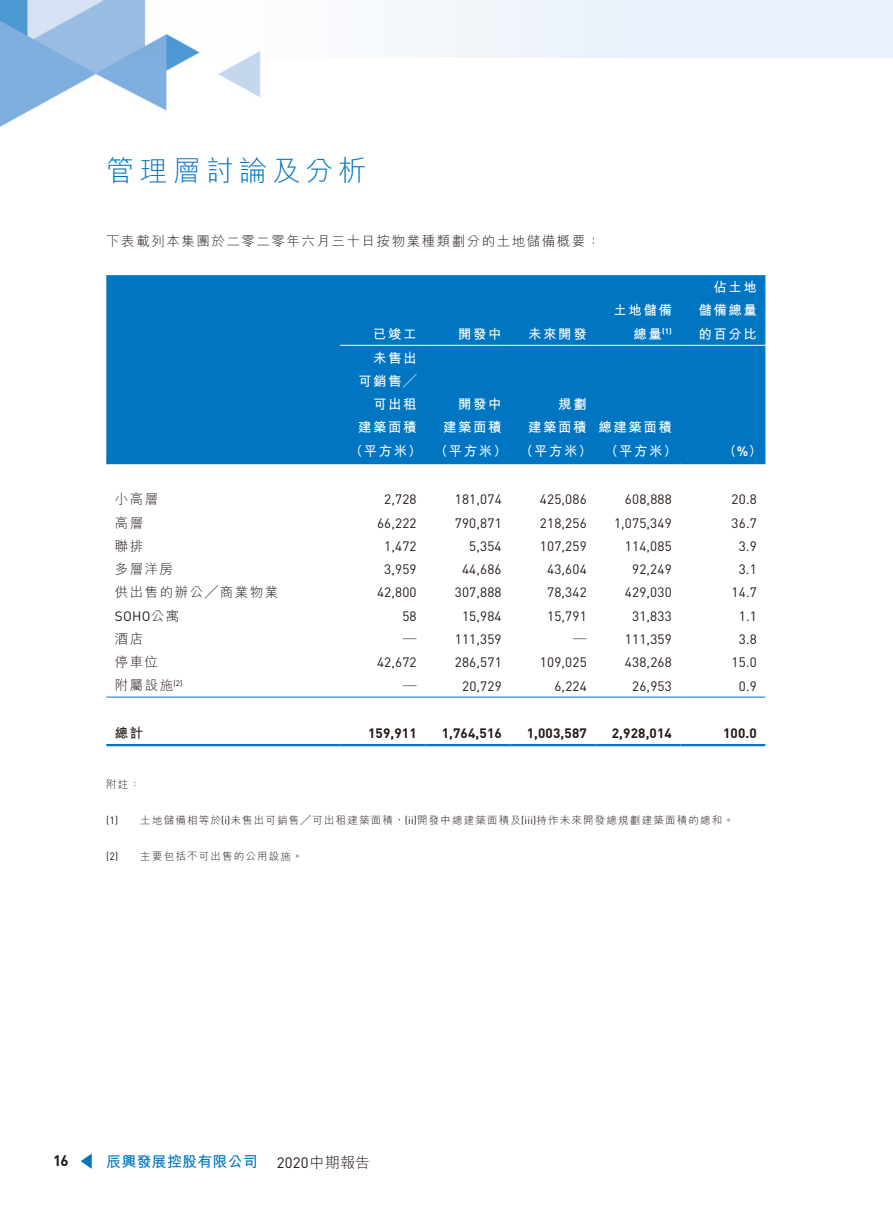
<style>
.page{position:relative;width:893px;height:1212px;background:#fff}
.page>*{position:absolute;margin:0;border:0;box-sizing:border-box;transform-origin:0 0}
.t1{font:300 28.5px "M Hei HK";letter-spacing:.16em;color:#0075c1}
.t2{font:700 15px "M Hei HK";letter-spacing:.01em;color:#0075c1}
.t3{font:15px "DIN";color:#231916}
.t4{font:700 15px "DIN";color:#231916}
.t5{font:13.5px "DIN";letter-spacing:.01em;color:#231916}
.t6{font:700 13.5px/23.2px "M Hei HK";letter-spacing:.11em;color:#fff;text-align:right}
.t7{font:300 13.5px "M Hei HK";letter-spacing:.11em;color:#231916}
.t8{font:700 13.5px "DIN";letter-spacing:.01em;color:#231916}
.t9{font:700 13.5px "M Hei HK";color:#231916}
.t10{font:300 10.5px "M Hei HK";letter-spacing:.11em;color:#231916}
.t11{font:700 7.8px "DIN";color:#fff}
.s1{font-family:"M Hei HK";font-size:13.5px}
.s2{font-family:"DIN"}
.s3{font-family:"M Hei HK";font-weight:300}
.s4{font-family:"DIN";font-weight:400}
</style>
<div class="page">
<img style="left:0;top:0;width:893px;height:337px">
<svg style="left:81px;top:1153px;width:11px;height:16px"></svg>
<div style="left:106px;top:275px;width:659px;height:187px;background:#0075c1"></div>
<hr style="left:106px;top:462px;width:234px;height:2px;background:#0075c1">
<hr style="left:340px;top:462px;width:85px;height:2px;background:#0075c1">
<hr style="left:425px;top:462px;width:85px;height:2px;background:#0075c1">
<hr style="left:510px;top:462px;width:85px;height:2px;background:#0075c1">
<hr style="left:595px;top:462px;width:85px;height:2px;background:#0075c1">
<hr style="left:680px;top:462px;width:85px;height:2px;background:#0075c1">
<hr style="left:106px;top:744px;width:234px;height:2px;background:#0075c1">
<hr style="left:340px;top:744px;width:85px;height:2px;background:#0075c1">
<hr style="left:425px;top:744px;width:85px;height:2px;background:#0075c1">
<hr style="left:510px;top:744px;width:85px;height:2px;background:#0075c1">
<hr style="left:595px;top:744px;width:85px;height:2px;background:#0075c1">
<hr style="left:680px;top:744px;width:85px;height:2px;background:#0075c1">
<hr style="left:106px;top:697px;width:234px;height:1px;background:#0075c1">
<hr style="left:340px;top:697px;width:85px;height:1px;background:#0075c1">
<hr style="left:425px;top:697px;width:85px;height:1px;background:#0075c1">
<hr style="left:510px;top:697px;width:85px;height:1px;background:#0075c1">
<hr style="left:595px;top:697px;width:85px;height:1px;background:#0075c1">
<hr style="left:680px;top:697px;width:85px;height:1px;background:#0075c1">
<hr style="left:340px;top:345px;width:85px;height:1px;background:#fff">
<hr style="left:425px;top:345px;width:85px;height:1px;background:#fff">
<hr style="left:510px;top:345px;width:85px;height:1px;background:#fff">
<hr style="left:595px;top:345px;width:85px;height:1px;background:#fff">
<hr style="left:680px;top:345px;width:85px;height:1px;background:#fff">
<h1 class="t1" style="left:106px;top:150px;width:262px">管理層討論及分析</h1>
<p class="t7" style="left:106px;top:231px;width:496px">下表載列本集團於二零二零年六月三十日按物業種類劃分的土地儲備概要：</p>
<p class="t6" style="left:373px;top:321px;width:45px">已竣工</p>
<p class="t6" style="left:458px;top:321px;width:45px">開發中</p>
<p class="t6" style="left:528px;top:321px;width:60px">未來開發</p>
<p class="t6" style="left:613px;top:298px;width:60px">土地儲備</p>
<p class="t11" style="left:633px;top:326px;width:40px"><span class="s1">總量</span>(1)</p>
<p class="t6" style="left:698px;top:275px;width:60px;text-align:justify;text-indent:15px">佔土地儲備總量的百分比</p>
<p class="t6" style="left:358px;top:345px;width:60px">未售出可銷售╱可出租建築面積</p>
<p class="t6" style="left:443px;top:392px;width:60px">開發中建築面積</p>
<p class="t6" style="left:558px;top:392px;width:30px">規劃</p>
<p class="t6" style="left:528px;top:415px;width:145px">建築面積 總建築面積</p>
<p class="t6" style="left:350px;top:438px;width:329px">（平方米） （平方米） （平方米） （平方米）</p>
<p class="t6" style="left:723px;top:438px;width:40px">（<span class="s2">%</span>）</p>
<p class="t7" style="left:115px;top:490px;width:45px">小高層</p>
<p class="t5" style="left:384px;top:491px;width:34px">2,728</p>
<p class="t5" style="left:455px;top:491px;width:48px">181,074</p>
<p class="t5" style="left:540px;top:491px;width:48px">425,086</p>
<p class="t5" style="left:625px;top:491px;width:48px">608,888</p>
<p class="t5" style="left:732px;top:491px;width:27px">20.8</p>
<p class="t7" style="left:115px;top:513px;width:30px">高層</p>
<p class="t5" style="left:377px;top:514px;width:41px">66,222</p>
<p class="t5" style="left:455px;top:514px;width:48px">790,871</p>
<p class="t5" style="left:540px;top:514px;width:48px">218,256</p>
<p class="t5" style="left:614px;top:514px;width:59px">1,075,349</p>
<p class="t5" style="left:732px;top:514px;width:27px">36.7</p>
<p class="t7" style="left:115px;top:536px;width:30px">聯排</p>
<p class="t5" style="left:384px;top:538px;width:34px">1,472</p>
<p class="t5" style="left:469px;top:538px;width:34px">5,354</p>
<p class="t5" style="left:540px;top:538px;width:48px">107,259</p>
<p class="t5" style="left:625px;top:538px;width:48px">114,085</p>
<p class="t5" style="left:739px;top:538px;width:20px">3.9</p>
<p class="t7" style="left:115px;top:560px;width:60px">多層洋房</p>
<p class="t5" style="left:384px;top:561px;width:34px">3,959</p>
<p class="t5" style="left:462px;top:561px;width:41px">44,686</p>
<p class="t5" style="left:547px;top:561px;width:41px">43,604</p>
<p class="t5" style="left:632px;top:561px;width:41px">92,249</p>
<p class="t5" style="left:739px;top:561px;width:20px">3.1</p>
<p class="t7" style="left:115px;top:583px;width:165px">供出售的辦公╱商業物業</p>
<p class="t5" style="left:377px;top:584px;width:41px">42,800</p>
<p class="t5" style="left:455px;top:584px;width:48px">307,888</p>
<p class="t5" style="left:547px;top:584px;width:41px">78,342</p>
<p class="t5" style="left:625px;top:584px;width:48px">429,030</p>
<p class="t5" style="left:732px;top:584px;width:27px">14.7</p>
<p class="t5" style="left:115px;top:607px;width:66px">SOHO<span class="s3">公寓</span></p>
<p class="t5" style="left:402px;top:607px;width:16px">58</p>
<p class="t5" style="left:462px;top:607px;width:41px">15,984</p>
<p class="t5" style="left:547px;top:607px;width:41px">15,791</p>
<p class="t5" style="left:632px;top:607px;width:41px">31,833</p>
<p class="t5" style="left:739px;top:607px;width:20px">1.1</p>
<p class="t7" style="left:115px;top:629px;width:30px">酒店</p>
<p class="t7" style="left:403px;top:629px;width:15px">—</p>
<p class="t5" style="left:455px;top:631px;width:48px">111,359</p>
<p class="t7" style="left:573px;top:629px;width:15px">—</p>
<p class="t5" style="left:625px;top:631px;width:48px">111,359</p>
<p class="t5" style="left:739px;top:631px;width:20px">3.8</p>
<p class="t7" style="left:115px;top:653px;width:45px">停車位</p>
<p class="t5" style="left:377px;top:654px;width:41px">42,672</p>
<p class="t5" style="left:455px;top:654px;width:48px">286,571</p>
<p class="t5" style="left:540px;top:654px;width:48px">109,025</p>
<p class="t5" style="left:625px;top:654px;width:48px">438,268</p>
<p class="t5" style="left:732px;top:654px;width:27px">15.0</p>
<p class="t7" style="left:115px;top:676px;width:69px">附屬設施<sup>(2)</sup></p>
<p class="t7" style="left:403px;top:676px;width:15px">—</p>
<p class="t5" style="left:462px;top:677px;width:41px">20,729</p>
<p class="t5" style="left:554px;top:677px;width:34px">6,224</p>
<p class="t5" style="left:632px;top:677px;width:41px">26,953</p>
<p class="t5" style="left:739px;top:677px;width:20px">0.9</p>
<p class="t9" style="left:115px;top:723px;width:30px">總計</p>
<p class="t8" style="left:368px;top:724px;width:50px">159,911</p>
<p class="t8" style="left:442px;top:724px;width:62px">1,764,516</p>
<p class="t8" style="left:527px;top:724px;width:62px">1,003,587</p>
<p class="t8" style="left:612px;top:724px;width:62px">2,928,014</p>
<p class="t8" style="left:723px;top:724px;width:35px">100.0</p>
<p class="t10" style="left:106px;top:777px;width:35px">附註：</p>
<p class="t10" style="left:106px;top:813px;width:629px"><span class="s4">(1)</span> 土地儲備相等於<span class="s4">(i)</span>未售出可銷售╱可出租建築面積，<span class="s4">(ii)</span>開發中總建築面積及<span class="s4">(iii)</span>持作未來開發總規劃建築面積的總和。</p>
<p class="t10" style="left:106px;top:849px;width:198px"><span class="s4">(2)</span> 主要包括不可出售的公用設施。</p>
<p class="t4" style="left:53px;top:1150px;width:17px">16</p>
<p class="t2" style="left:106px;top:1151px;width:153px">辰興發展控股有限公司</p>
<p class="t3" style="left:277px;top:1153px;width:95px">2020<span class="s3">中期報告</span></p>
</div>
